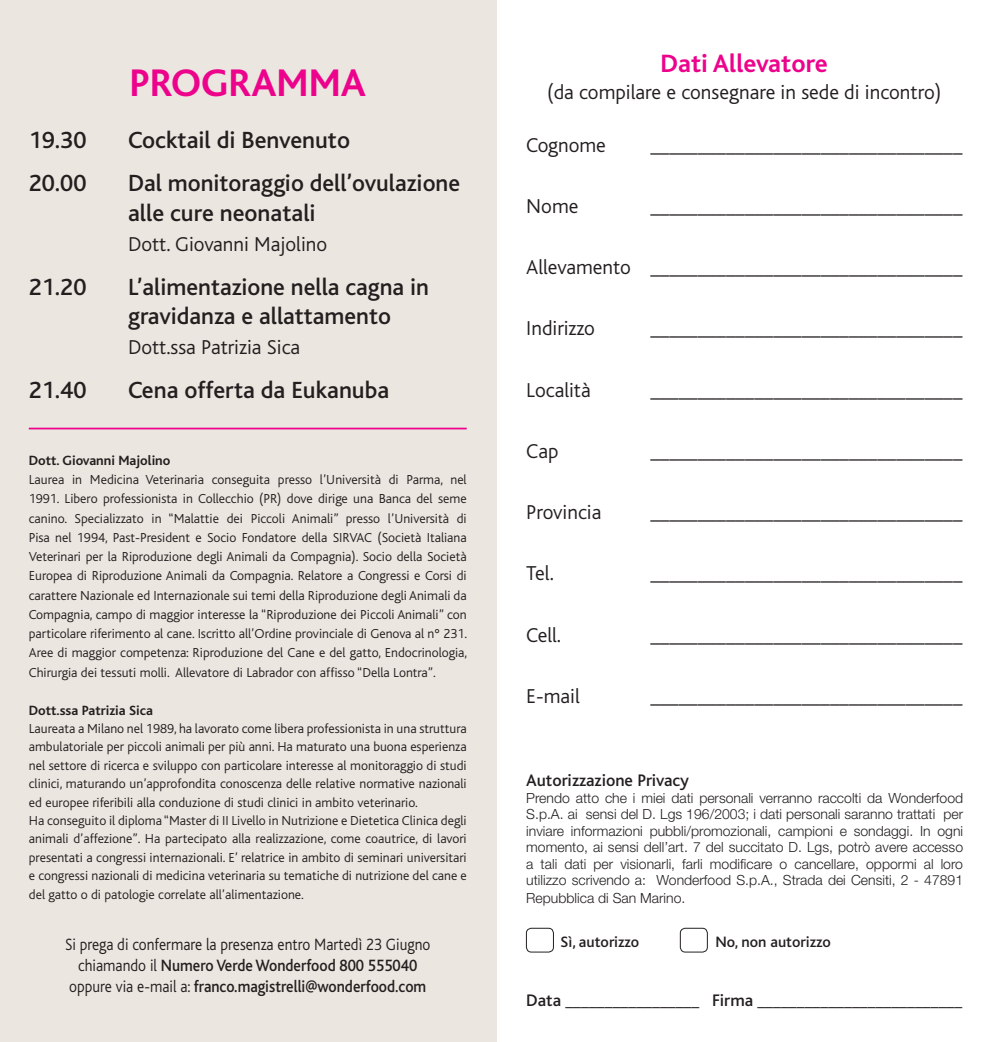
<style>
.page{position:relative;width:993px;height:1042px;background:#fff}
.page>*{position:absolute;margin:0;border:0;box-sizing:border-box;transform-origin:0 0}
.t1{font:700 40.25px "Bliss";color:#ed028c}
.t2{font:700 26.25px "Bliss";color:#ed028c}
.t3{font:500 24.5px/29.8px "Bliss";color:#231f20}
.t4{font:300 21px "Bliss";color:#231f20}
.t5{font:500 17.5px "Bliss";color:#231f20}
.t6{font:300 17.15px/21px "Bliss";color:#231f20;text-align:center;scale:.9 1}
.t7{font:500 15.75px "Bliss";color:#231f20}
.t8{font:300 14px/16.6px "Helvetica Neue";color:#231f20;text-align:justify}
.t9{font:700 14px "Bliss";color:#231f20}
.t10{font:300 13.65px/19.2px "Bliss";color:#231f20;text-align:justify}
.s1{font-weight:500}
</style>
<div class="page">
<div style="left:0;top:0;width:496px;height:1042px;background:#ebe6df"></div>
<div style="left:679px;top:928px;width:28px;height:24px;border:1px solid #231f20;border-radius:5px"></div>
<div style="left:526px;top:928px;width:27px;height:24px;border:1px solid #231f20;border-radius:5px"></div>
<hr style="left:29px;top:428px;width:437px;height:1px;background:#ed028c">
<h1 class="t1" style="left:129px;top:62px;width:238px">PROGRAMMA</h1>
<h3 class="t3" style="left:29px;top:125px;width:59px">19.30</h3>
<h3 class="t3" style="left:128px;top:125px;width:223px">Cocktail di Benvenuto</h3>
<h3 class="t3" style="left:29px;top:169px;width:59px">20.00</h3>
<h3 class="t3" style="left:128px;top:169px;width:333px">Dal monitoraggio dell’ovulazione alle cure neonatali</h3>
<h3 class="t4" style="left:128px;top:233px;width:200px">Dott. Giovanni Majolino</h3>
<h3 class="t3" style="left:29px;top:272px;width:59px">21.20</h3>
<h3 class="t3" style="left:128px;top:272px;width:302px">L’alimentazione nella cagna in gravidanza e allattamento</h3>
<h3 class="t4" style="left:128px;top:336px;width:174px">Dott.ssa Patrizia Sica</h3>
<h3 class="t3" style="left:29px;top:376px;width:59px">21.40</h3>
<h3 class="t3" style="left:128px;top:376px;width:262px">Cena offerta da Eukanuba</h3>
<p class="t9" style="left:29px;top:453px;width:143px">Dott. Giovanni Majolino</p>
<p class="t10" style="left:29px;top:470px;width:440px">Laurea in Medicina Veterinaria conseguita presso l’Università di Parma, nel 1991. Libero professionista in Collecchio (PR) dove dirige una Banca del seme canino. Specializzato in “Malattie dei Piccoli Animali” presso l’Università di Pisa nel 1994, Past-President e Socio Fondatore della SIRVAC (Società Italiana Veterinari per la Riproduzione degli Animali da Compagnia). Socio della Società Europea di Riproduzione Animali da Compagnia. Relatore a Congressi e Corsi di carattere Nazionale ed Internazionale sui temi della Riproduzione degli Animali da Compagnia, campo di maggior interesse la “Riproduzione dei Piccoli Animali” con particolare riferimento al cane. Iscritto all’Ordine provinciale di Genova al n° 231.<br>Aree di maggior competenza: Riproduzione del Cane e del gatto, Endocrinologia, Chirurgia dei tessuti molli. Allevatore di Labrador con affisso “Della Lontra”.</p>
<p class="t9" style="left:29px;top:703px;width:126px">Dott.ssa Patrizia Sica</p>
<p class="t10" style="left:29px;top:720px;width:439px;line-height:18.4px;text-align:left">Laureata a Milano nel 1989, ha lavorato come libera professionista in una struttura ambulatoriale per piccoli animali per più anni. Ha maturato una buona esperienza nel settore di ricerca e sviluppo con particolare interesse al monitoraggio di studi clinici, maturando un’approfondita conoscenza delle relative normative nazionali ed europee riferibili alla conduzione di studi clinici in ambito veterinario.<br>Ha conseguito il diploma “Master di II Livello in Nutrizione e Dietetica Clinica degli animali d’affezione”. Ha partecipato alla realizzazione, come coautrice, di lavori presentati a congressi internazionali. E’ relatrice in ambito di seminari universitari e congressi nazionali di medicina veterinaria su tematiche di nutrizione del cane e del gatto o di patologie correlate all’alimentazione.</p>
<p class="t6" style="left:65px;top:934px;width:407px">Si prega di confermare la presenza entro Martedì 23 Giugno chiamando il <span class="s1">Numero Verde Wonderfood 800 555040 </span>oppure via e-mail a: <span class="s1">franco.magistrelli@wonderfood.com</span></p>
<h2 class="t2" style="left:660px;top:49px;width:169px">Dati Allevatore</h2>
<h3 class="t4" style="left:547px;top:81px;width:395px">(da compilare e consegnare in sede di incontro)</h3>
<h3 class="t4" style="left:526px;top:134px;width:81px">Cognome</h3>
<h3 class="t4" style="left:526px;top:195px;width:54px">Nome</h3>
<h3 class="t4" style="left:650px;top:134px;width:313px">_________________________________</h3>
<h3 class="t4" style="left:650px;top:195px;width:313px">_________________________________</h3>
<h3 class="t4" style="left:526px;top:256px;width:437px">Allevamento _________________________________</h3>
<h3 class="t4" style="left:526px;top:317px;width:70px">Indirizzo</h3>
<h3 class="t4" style="left:526px;top:379px;width:66px">Località</h3>
<h3 class="t4" style="left:526px;top:440px;width:34px">Cap</h3>
<h3 class="t4" style="left:526px;top:501px;width:77px">Provincia</h3>
<h3 class="t4" style="left:526px;top:562px;width:29px">Tel.</h3>
<h3 class="t4" style="left:526px;top:624px;width:36px">Cell.</h3>
<h3 class="t4" style="left:526px;top:685px;width:55px">E-mail</h3>
<h3 class="t4" style="left:650px;top:317px;width:313px">_________________________________</h3>
<h3 class="t4" style="left:650px;top:379px;width:313px">_________________________________</h3>
<h3 class="t4" style="left:650px;top:440px;width:313px">_________________________________</h3>
<h3 class="t4" style="left:650px;top:501px;width:313px">_________________________________</h3>
<h3 class="t4" style="left:650px;top:562px;width:313px">_________________________________</h3>
<h3 class="t4" style="left:650px;top:624px;width:313px">_________________________________</h3>
<h3 class="t4" style="left:650px;top:685px;width:313px">_________________________________</h3>
<p class="t5" style="left:526px;top:771px;width:164px">Autorizzazione Privacy</p>
<p class="t8" style="left:526px;top:789px;width:438px">Prendo atto che i miei dati personali verranno raccolti da Wonderfood S.p.A. ai sensi del D. Lgs 196/2003; i dati personali saranno trattati per inviare informazioni pubbli/promozionali, campioni e sondaggi. In ogni momento, ai sensi dell’art. 7 del succitato D. Lgs, potrò avere accesso a tali dati per visionarli, farli modificare o cancellare, oppormi al loro utilizzo scrivendo a: Wonderfood S.p.A., Strada dei Censiti, 2 - 47891<br>Repubblica di San Marino.</p>
<p class="t7" style="left:560px;top:933px;width:80px">Sì, autorizzo</p>
<p class="t7" style="left:715px;top:933px;width:117px">No, non autorizzo</p>
<p class="t5" style="left:526px;top:991px;width:437px">Data _________________ Firma __________________________</p>
</div>
